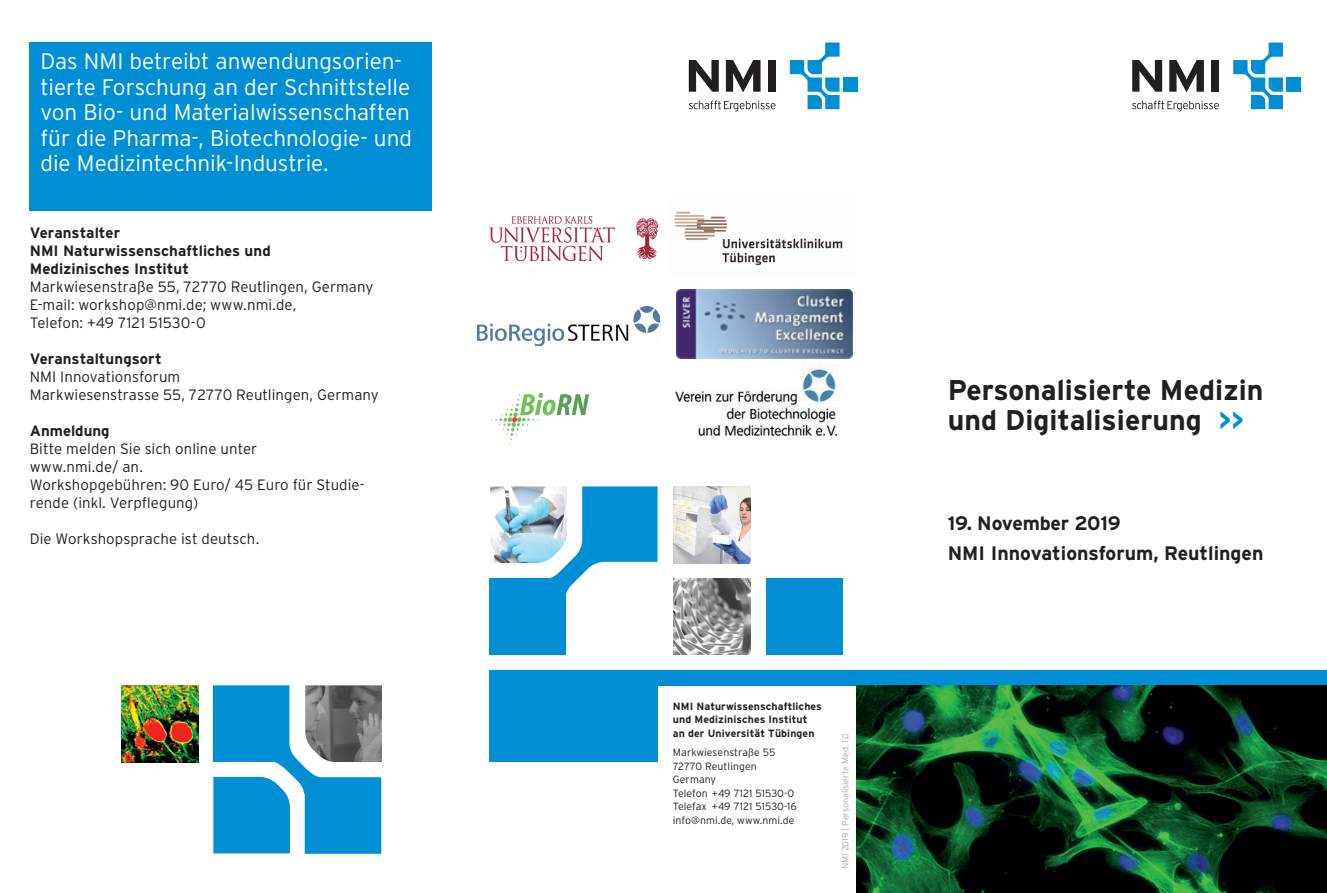
<style>
.page{position:relative;width:1327px;height:893px;background:#fff}
.page>*{position:absolute;margin:0;border:0;box-sizing:border-box;transform-origin:0 0}
.t1{font:700 28.5px/30px "Interstate";color:#231f20}
.t2{font:300 22.5px/25.5px "Interstate";color:#fff}
.t3{font:700 19.5px/30px "Interstate";color:#231f20}
.t4{font:300 15px/18px "Interstate";letter-spacing:.005em;color:#231f20}
.t5{font:700 15px/18px "Interstate";color:#231f20}
.t6{font:300 10.5px/13.5px "Interstate";letter-spacing:.01em;color:#231f20}
.t7{font:700 10.5px/13.5px "Interstate";letter-spacing:.01em;color:#231f20}
.t8{font:300 9px "Interstate";letter-spacing:-.01em;color:#a8a9ad}
.s1{color:#008fd5}
</style>
<div class="page">
<div style="left:30px;top:43px;width:402px;height:168px;background:#008fd5"></div>
<div style="left:489px;top:670px;width:838px;height:15px;background:#008fd5"></div>
<div style="left:489px;top:670px;width:168px;height:92px;background:#008fd5"></div>
<img style="left:856px;top:685px;width:471px;height:208px">
<img style="left:674px;top:486px;width:76px;height:77px">
<img style="left:674px;top:578px;width:76px;height:77px">
<svg style="left:489px;top:486px;width:168px;height:169px"></svg>
<img style="left:490px;top:486px;width:77px;height:77px">
<div style="left:766px;top:578px;width:76px;height:77px;background:#008fd5"></div>
<svg style="left:213px;top:685px;width:169px;height:169px"></svg>
<img style="left:122px;top:685px;width:76px;height:77px">
<svg style="left:1132px;top:60px;width:30px;height:32px"></svg>
<svg style="left:1169px;top:60px;width:35px;height:32px"></svg>
<div style="left:1211px;top:60px;width:8px;height:32px;background:#231f20"></div>
<div style="left:1286px;top:78px;width:14px;height:14px;background:#008fd5"></div>
<svg style="left:1233px;top:43px;width:50px;height:66px"></svg>
<svg style="left:1132px;top:101px;width:87px;height:10px"></svg>
<svg style="left:689px;top:60px;width:30px;height:32px"></svg>
<svg style="left:726px;top:60px;width:34px;height:32px"></svg>
<div style="left:768px;top:60px;width:7px;height:32px;background:#231f20"></div>
<div style="left:843px;top:78px;width:14px;height:14px;background:#008fd5"></div>
<svg style="left:790px;top:43px;width:49px;height:66px"></svg>
<svg style="left:689px;top:101px;width:86px;height:10px"></svg>
<img style="left:476px;top:306px;width:183px;height:40px">
<img style="left:489px;top:217px;width:168px;height:43px">
<img style="left:674px;top:211px;width:169px;height:55px">
<img style="left:491px;top:393px;width:98px;height:48px">
<img style="left:674px;top:366px;width:164px;height:71px">
<img style="left:677px;top:290px;width:175px;height:68px">
<h2 class="t2" style="left:40px;top:48px;width:373px">Das NMI betreibt anwendungsorien&shy;tierte Forschung an der Schnittstelle von Bio- und Materialwissenschaften für die Pharma-, Biotechnologie- und die Medizintechnik-Industrie.</h2>
<p class="t5" style="left:30px;top:224px;width:243px">Veranstalter<br>NMI Naturwissenschaftliches und<br>Medizinisches Institut</p>
<p class="t4" style="left:30px;top:278px;width:345px">Markwiesenstraße 55, 72770 Reutlingen, Germany<br>E-mail: workshop@nmi.de; www.nmi.de,<br>Telefon: +49 7121 51530-0</p>
<p class="t5" style="left:30px;top:350px;width:133px">Veranstaltungsort</p>
<p class="t4" style="left:30px;top:368px;width:350px">NMI Innovationsforum<br>Markwiesenstrasse 55, 72770 Reutlingen, Germany</p>
<p class="t5" style="left:30px;top:422px;width:81px">Anmeldung</p>
<p class="t4" style="left:30px;top:440px;width:336px">Bitte melden Sie sich online unter<br>www.nmi.de/ an.<br>Workshopgebühren: 90 Euro/ 45 Euro für Studie&shy;rende (inkl. Verpflegung)</p>
<p class="t4" style="left:30px;top:530px;width:231px">Die Workshopsprache ist deutsch.</p>
<p class="t7" style="left:673px;top:699px;width:150px">NMI Naturwissenschaftliches und Medizinisches Institut an der Universität Tübingen</p>
<p class="t6" style="left:673px;top:746px;width:126px">Markwiesenstraße 55<br>72770 Reutlingen<br>Germany<br>Telefon +49 7121 51530-0<br>Telefax +49 7121 51530-16 info@nmi.de, www.nmi.de</p>
<p class="t8" style="left:840px;top:869px;width:138px;rotate:-90deg">NMI 2019 | Personalisierte Med. 1.0</p>
<h1 class="t1" style="left:947px;top:374px;width:317px">Personalisierte Medizin und Digitalisierung <span class="s1">&gt;&gt;</span></h1>
<h3 class="t3" style="left:947px;top:508px;width:317px">19. November 2019<br>NMI Innovationsforum, Reutlingen</h3>
</div>
